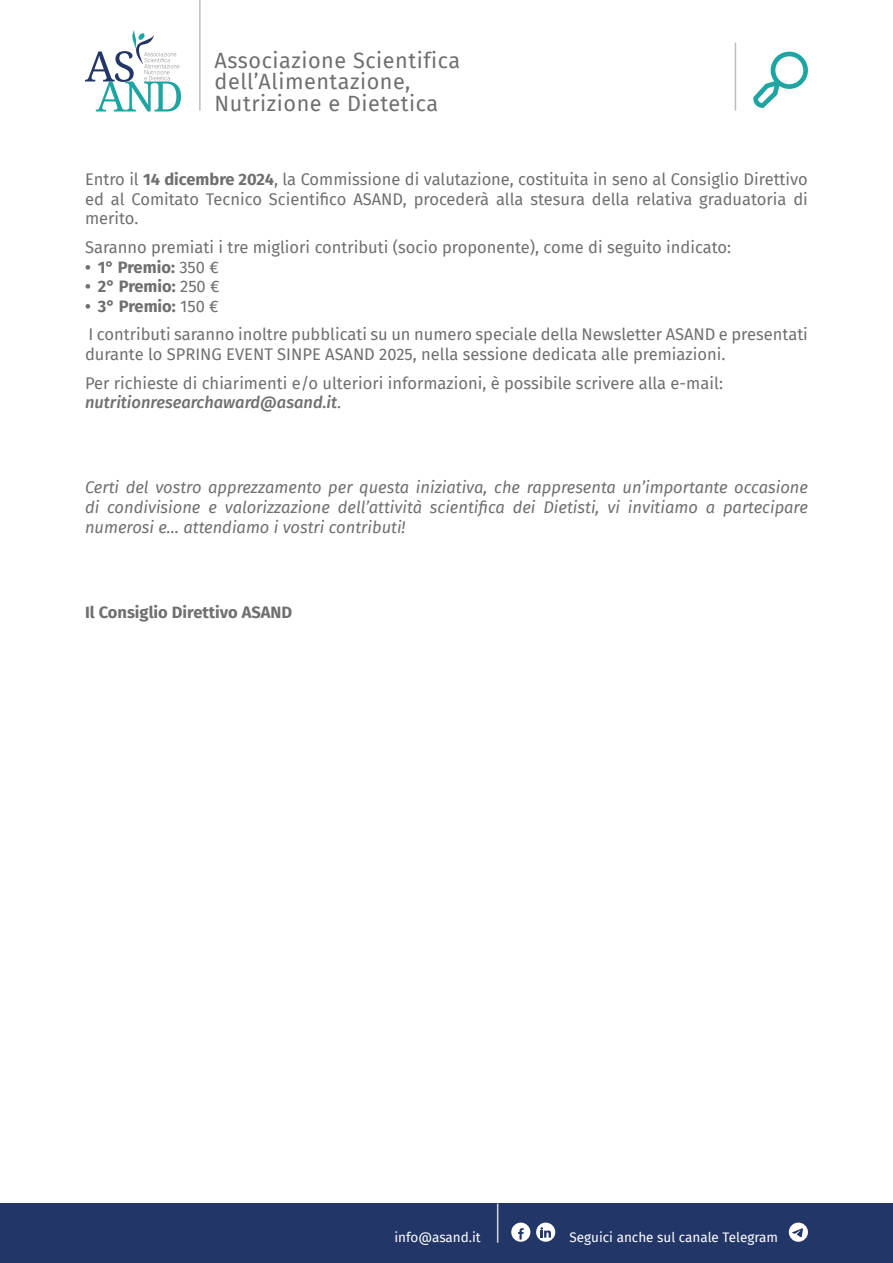
<style>
.page{position:relative;width:893px;height:1263px;background:#fff}
.page>*{position:absolute;margin:0;border:0;box-sizing:border-box;transform-origin:0 0}
.t1{font:42.45px "Fira Sans";color:#fff;scale:.32 1}
.t2{font:21.6px/21.6px "Fira Sans";letter-spacing:.025em;color:#706f6f}
.t3{font:16.5px/19.8px "Fira Sans";color:#706f6f}
.t4{font:italic 16.5px/19.8px "Fira Sans";color:#706f6f;text-align:justify}
.t5{font:700 16.5px "Fira Sans";color:#706f6f}
.t6{font:italic 500 16.5px "Fira Sans";color:#706f6f}
.t7{font:13.5px "Fira Sans";color:#fff}
.s1{font-weight:700}
.s2{font-weight:400}
.s3{font-weight:400;font-style:normal}
</style>
<div class="page">
<svg style="left:85px;top:30px;width:96px;height:81px"></svg>
<hr style="left:199px;top:0;width:2px;height:111px;background:#bcbcbc">
<div style="left:0;top:1203px;width:893px;height:60px;background:#233668"></div>
<div style="left:511px;top:1222px;width:19px;height:20px;background:#fff;border-radius:50%"></div>
<svg style="left:518px;top:1228px;width:6px;height:11px"></svg>
<svg style="left:536px;top:1222px;width:19px;height:20px"></svg>
<svg style="left:540px;top:1227px;width:11px;height:10px"></svg>
<div style="left:789px;top:1222px;width:19px;height:20px;background:#fff;border-radius:50%"></div>
<svg style="left:792px;top:1228px;width:11px;height:9px"></svg>
<svg style="left:753px;top:52px;width:55px;height:56px"></svg>
<hr style="left:735px;top:43px;width:1px;height:68px;background:#bcbcbc">
<h2 class="t2" style="left:215px;top:49px;width:247px">Associazione Scientifica dell’Alimentazione,<br>Nutrizione e Dietetica</h2>
<p class="t3" style="left:85px;top:169px;width:724px;text-align:justify">Entro il <span class="s1">14 dicembre 2024</span>, la Commissione di valutazione, costituita in seno al Consiglio Direttivo ed al Comitato Tecnico Scientifico ASAND, procederà alla stesura della relativa graduatoria di merito.</p>
<p class="t3" style="left:85px;top:237px;width:648px">Saranno premiati i tre migliori contributi (socio proponente), come di seguito indicato:</p>
<p class="t5" style="left:85px;top:253px;width:135px">• 1° Premio: <span class="s2">350 €</span></p>
<p class="t5" style="left:85px;top:273px;width:136px">• 2° Premio: <span class="s2">250 €</span></p>
<p class="t3" style="left:85px;top:292px;width:724px;line-height:28.3px"><span class="s1">• 3° Premio:</span> 150 €<br>I contributi saranno inoltre pubblicati su un numero speciale della Newsletter ASAND e presentati</p>
<p class="t3" style="left:85px;top:340px;width:642px;line-height:28.3px">durante lo SPRING EVENT SINPE ASAND 2025, nella sessione dedicata alle premiazioni.<br>Per richieste di chiarimenti e/o ulteriori informazioni, è possibile scrivere alla e-mail:</p>
<p class="t6" style="left:85px;top:389px;width:258px">nutritionresearchaward@asand.it<span class="s3">.</span></p>
<p class="t4" style="left:85px;top:477px;width:724px">Certi del vostro apprezzamento per questa iniziativa, che rappresenta un’importante occasione di condivisione e valorizzazione dell’attività scientifica dei Dietisti, vi invitiamo a partecipare numerosi e… attendiamo i vostri contributi!</p>
<p class="t5" style="left:85px;top:598px;width:209px">Il Consiglio Direttivo ASAND</p>
<p class="t7" style="left:394px;top:1227px;width:88px">info@asand.it</p>
<h1 class="t1" style="left:495px;top:1191px;width:19px">|</h1>
<p class="t7" style="left:570px;top:1227px;width:210px">Seguici anche sul canale Telegram</p>
</div>
